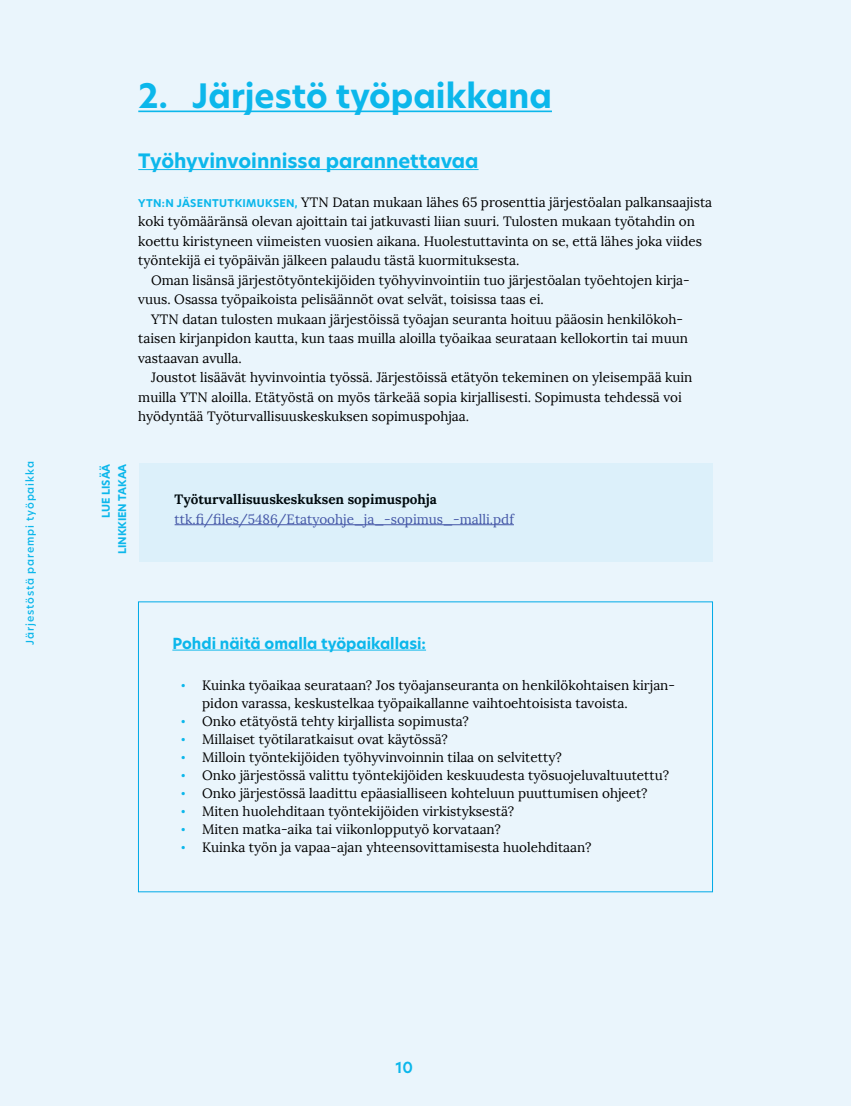
<style>
.page{position:relative;width:851px;height:1106px;background:#fff}
.page>*{position:absolute;margin:0;border:0;box-sizing:border-box;transform-origin:0 0}
.t1{font:700 33px "Hero New";color:#0cb7eb}
.t2{font:700 19.5px "Hero New";color:#0cb7eb}
.t3{font:700 15px "Hero New";color:#0cb7eb}
.t4{font:600 15px "Hero New";color:#0cb7eb}
.t5{font:13.5px/18px "Lora";color:#000}
.t6{font:13.5px "Lora";color:#4952a3}
.t7{font:700 13.5px "Lora";color:#000}
.t8{font:500 10.5px "Hero New";letter-spacing:.08em;color:#0cb7eb}
.t9{font:700 10.5px/16.5px "Hero New";color:#0cb7eb;text-align:right}
.s1{font-family:"Hero New";font-weight:700;font-size:10.5px;color:#0cb7eb}
.s2{font-family:"Hero New";font-weight:700;font-size:12px;color:#0cb7eb}
</style>
<div class="page">
<div style="left:0;top:0;width:850px;height:1106px;background:#eaf5fc"></div>
<hr style="left:138px;top:110px;width:414px;height:2px;background:#0cb7eb">
<hr style="left:138px;top:169px;width:340px;height:1px;background:#0cb7eb">
<hr style="left:172px;top:649px;width:254px;height:1px;background:#0cb7eb">
<div style="left:139px;top:464px;width:573px;height:98px;background:#dcf0fa"></div>
<p class="t8" style="left:23px;top:644px;width:184px;rotate:-90deg">Järjestöstä parempi työpaikka</p>
<h1 class="t1" style="left:138px;top:73px;width:415px">2. Järjestö työpaikkana</h1>
<h2 class="t2" style="left:138px;top:147px;width:342px">Työhyvinvoinnissa parannettavaa</h2>
<p class="t5" style="left:138px;top:193px;width:575px"><span class="s1">YTN:N JÄSENTUTKIMUKSEN,</span> YTN Datan mukaan lähes 65 prosenttia järjestöalan palkansaajista</p>
<p class="t5" style="left:138px;top:212px;width:558px">koki työmääränsä olevan ajoittain tai jatkuvasti liian suuri. Tulosten mukaan työtahdin on</p>
<p class="t5" style="left:138px;top:232px;width:565px">koettu kiristyneen viimeisten vuosien aikana. Huolestuttavinta on se, että lähes joka viides</p>
<p class="t5" style="left:138px;top:251px;width:382px">työntekijä ei työpäivän jälkeen palaudu tästä kuormituksesta.</p>
<p class="t5" style="left:151px;top:271px;width:540px">Oman lisänsä järjestötyöntekijöiden työhyvinvointiin tuo järjestöalan työehtojen kirja-</p>
<p class="t5" style="left:138px;top:290px;width:407px">vuus. Osassa työpaikoista pelisäännöt ovat selvät, toisissa taas ei.</p>
<p class="t5" style="left:151px;top:310px;width:533px">YTN datan tulosten mukaan järjestöissä työajan seuranta hoituu pääosin henkilökoh-</p>
<p class="t5" style="left:138px;top:329px;width:551px">taisen kirjanpidon kautta, kun taas muilla aloilla työaikaa seurataan kellokortin tai muun</p>
<p class="t5" style="left:138px;top:349px;width:105px">vastaavan avulla.</p>
<p class="t5" style="left:151px;top:368px;width:543px">Joustot lisäävät hyvinvointia työssä. Järjestöissä etätyön tekeminen on yleisempää kuin</p>
<p class="t5" style="left:138px;top:388px;width:545px">muilla YTN aloilla. Etätyöstä on myös tärkeää sopia kirjallisesti. Sopimusta tehdessä voi</p>
<p class="t5" style="left:138px;top:407px;width:332px">hyödyntää Työturvallisuuskeskuksen sopimuspohjaa.</p>
<p class="t9" style="left:98px;top:554px;width:92px;rotate:-90deg">LUE LISÄÄ<br>LINKKIEN TAKAA</p>
<p class="t7" style="left:175px;top:490px;width:264px">Työturvallisuuskeskuksen sopimuspohja</p>
<p class="t6" style="left:175px;top:510px;width:341px">ttk.fi/files/5486/Etatyoohje_ja_-sopimus_-malli.pdf</p>
<p class="t3" style="left:172px;top:633px;width:255px">Pohdi näitä omalla työpaikallasi:</p>
<p class="t5" style="left:202px;top:676px;width:474px;text-indent:-21px"><span class="s2">•</span> Kuinka työaikaa seurataan? Jos työajanseuranta on henkilökohtaisen kirjan&shy;pidon varassa, keskustelkaa työpaikallanne vaihtoehtoisista tavoista.</p>
<p class="t5" style="left:181px;top:712px;width:289px"><span class="s2">•</span> Onko etätyöstä tehty kirjallista sopimusta?</p>
<p class="t5" style="left:181px;top:730px;width:268px"><span class="s2">•</span> Millaiset työtilaratkaisut ovat käytössä?</p>
<p class="t5" style="left:181px;top:748px;width:382px"><span class="s2">•</span> Milloin työntekijöiden työhyvinvoinnin tilaa on selvitetty?</p>
<p class="t5" style="left:181px;top:766px;width:489px"><span class="s2">•</span> Onko järjestössä valittu työntekijöiden keskuudesta työsuojeluvaltuutettu?</p>
<p class="t5" style="left:181px;top:784px;width:468px"><span class="s2">•</span> Onko järjestössä laadittu epäasialliseen kohteluun puuttumisen ohjeet?</p>
<p class="t5" style="left:181px;top:802px;width:335px"><span class="s2">•</span> Miten huolehditaan työntekijöiden virkistyksestä?</p>
<p class="t5" style="left:181px;top:820px;width:321px"><span class="s2">•</span> Miten matka-aika tai viikonlopputyö korvataan?</p>
<p class="t5" style="left:181px;top:838px;width:412px"><span class="s2">•</span> Kuinka työn ja vapaa-ajan yhteensovittamisesta huolehditaan?</p>
<p class="t4" style="left:395px;top:1057px;width:19px">10</p>
</div>
